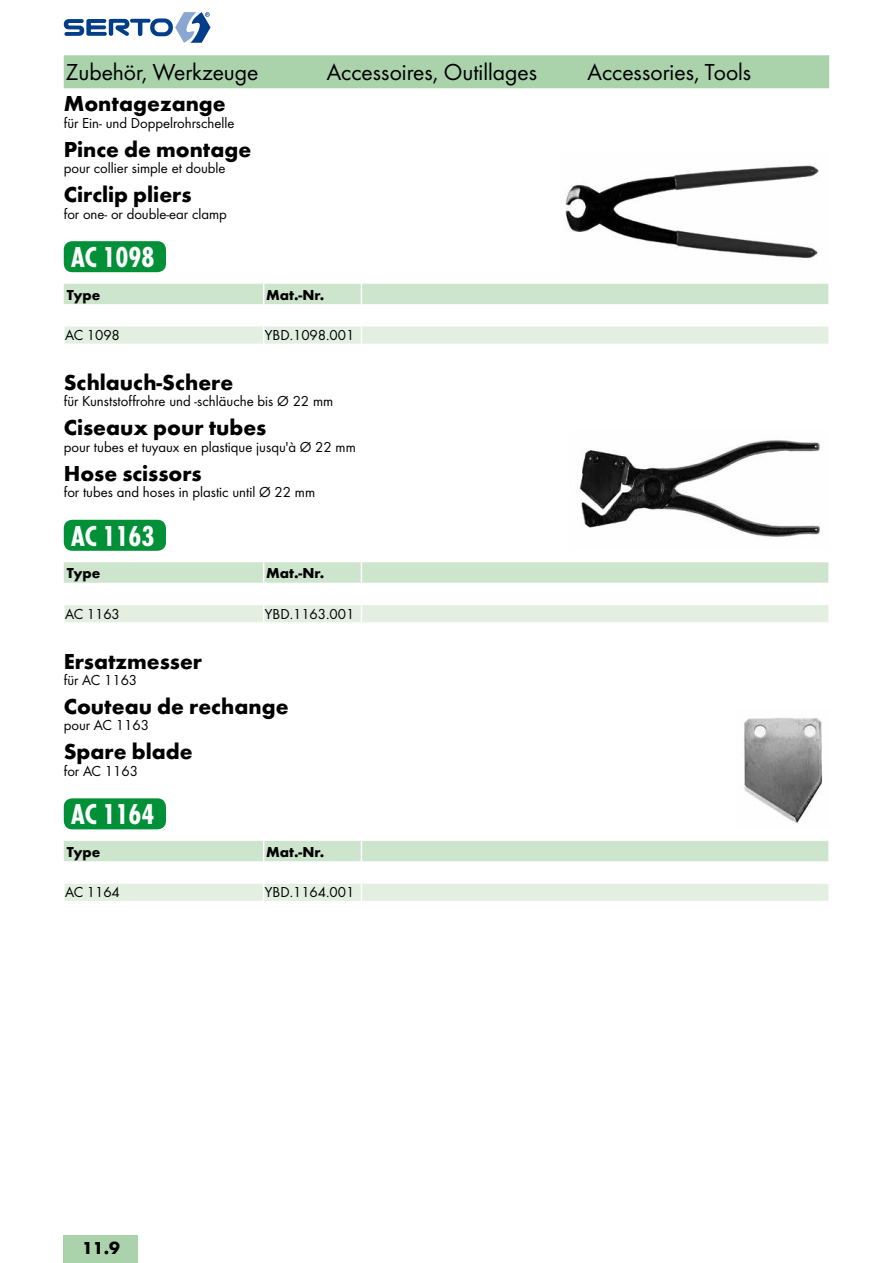
<style>
.page{position:relative;width:893px;height:1263px;background:#fff}
.page>*{position:absolute;margin:0;border:0;box-sizing:border-box;transform-origin:0 0}
.t1{font:700 30px "Futura Con";color:#fff}
.t2{font:24px "Futura Boo";color:#000}
.t3{font:700 22.5px "Futura";color:#000}
.t4{font:700 18px "Futura";color:#000}
.t5{font:15px "Futura Boo";color:#000}
.t6{font:700 15px "Futura";color:#000}
</style>
<div class="page">
<svg style="left:64px;top:12px;width:147px;height:31px"></svg>
<svg style="left:63px;top:55px;width:767px;height:289px"></svg>
<hr style="left:828px;top:284px;width:2px;height:20px;background:#fff">
<img style="left:560px;top:152px;width:269px;height:119px">
<div style="left:64px;top:241px;width:102px;height:31px;background:#009037;border-radius:9px"></div>
<svg style="left:63px;top:519px;width:766px;height:103px"></svg>
<hr style="left:828px;top:562px;width:2px;height:21px;background:#fff">
<img style="left:570px;top:440px;width:259px;height:109px">
<div style="left:64px;top:520px;width:102px;height:31px;background:#009037;border-radius:9px"></div>
<svg style="left:63px;top:798px;width:766px;height:103px"></svg>
<hr style="left:828px;top:841px;width:2px;height:20px;background:#fff">
<img style="left:736px;top:717px;width:93px;height:111px">
<div style="left:64px;top:798px;width:102px;height:31px;background:#009037;border-radius:9px"></div>
<div style="left:64px;top:1235px;width:74px;height:28px;background:#aad3ac"></div>
<h2 class="t2" style="left:66px;top:57px;width:194px">Zubehör, Werkzeuge</h2>
<h2 class="t2" style="left:327px;top:57px;width:212px">Accessoires, Outillages</h2>
<h2 class="t2" style="left:587px;top:57px;width:165px">Accessories, Tools</h2>
<h3 class="t3" style="left:64px;top:90px;width:164px">Montagezange</h3>
<p class="t5" style="left:64px;top:114px;width:172px">für Ein- und Doppelrohrschelle</p>
<h3 class="t3" style="left:64px;top:135px;width:189px">Pince de montage</h3>
<p class="t5" style="left:64px;top:159px;width:163px">pour collier simple et double</p>
<h3 class="t3" style="left:64px;top:181px;width:129px">Circlip pliers</h3>
<p class="t5" style="left:64px;top:205px;width:164px">for one- or double-ear clamp</p>
<h1 class="t1" style="left:71px;top:240px;width:85px">AC 1098</h1>
<p class="t6" style="left:67px;top:286px;width:35px">Type</p>
<p class="t6" style="left:266px;top:286px;width:60px">Mat.-Nr.</p>
<p class="t5" style="left:65px;top:326px;width:56px">AC 1098</p>
<p class="t5" style="left:265px;top:326px;width:91px">YBD.1098.001</p>
<h3 class="t3" style="left:64px;top:368px;width:171px">Schlauch-Schere</h3>
<p class="t5" style="left:64px;top:392px;width:271px">für Kunststoffrohre und -schläuche bis Ø 22 mm</p>
<h3 class="t3" style="left:64px;top:414px;width:204px">Ciseaux pour tubes</h3>
<p class="t5" style="left:64px;top:438px;width:293px">pour tubes et tuyaux en plastique jusqu'à Ø 22 mm</p>
<h3 class="t3" style="left:64px;top:459px;width:139px">Hose scissors</h3>
<p class="t5" style="left:64px;top:483px;width:253px">for tubes and hoses in plastic until Ø 22 mm</p>
<h1 class="t1" style="left:71px;top:518px;width:85px">AC 1163</h1>
<p class="t6" style="left:67px;top:564px;width:35px">Type</p>
<p class="t6" style="left:266px;top:564px;width:60px">Mat.-Nr.</p>
<p class="t5" style="left:65px;top:605px;width:56px">AC 1163</p>
<p class="t5" style="left:265px;top:605px;width:91px">YBD.1163.001</p>
<h3 class="t3" style="left:64px;top:647px;width:140px">Ersatzmesser</h3>
<p class="t5" style="left:64px;top:671px;width:75px">für AC 1163</p>
<h3 class="t3" style="left:64px;top:692px;width:226px">Couteau de rechange</h3>
<p class="t5" style="left:64px;top:716px;width:87px">pour AC 1163</p>
<h3 class="t3" style="left:64px;top:738px;width:130px">Spare blade</h3>
<p class="t5" style="left:64px;top:762px;width:76px">for AC 1163</p>
<h1 class="t1" style="left:71px;top:797px;width:85px">AC 1164</h1>
<p class="t6" style="left:67px;top:843px;width:35px">Type</p>
<p class="t6" style="left:266px;top:843px;width:60px">Mat.-Nr.</p>
<p class="t5" style="left:65px;top:883px;width:56px">AC 1164</p>
<p class="t5" style="left:265px;top:883px;width:91px">YBD.1164.001</p>
<p class="t4" style="left:82px;top:1237px;width:39px">11.9</p>
</div>
